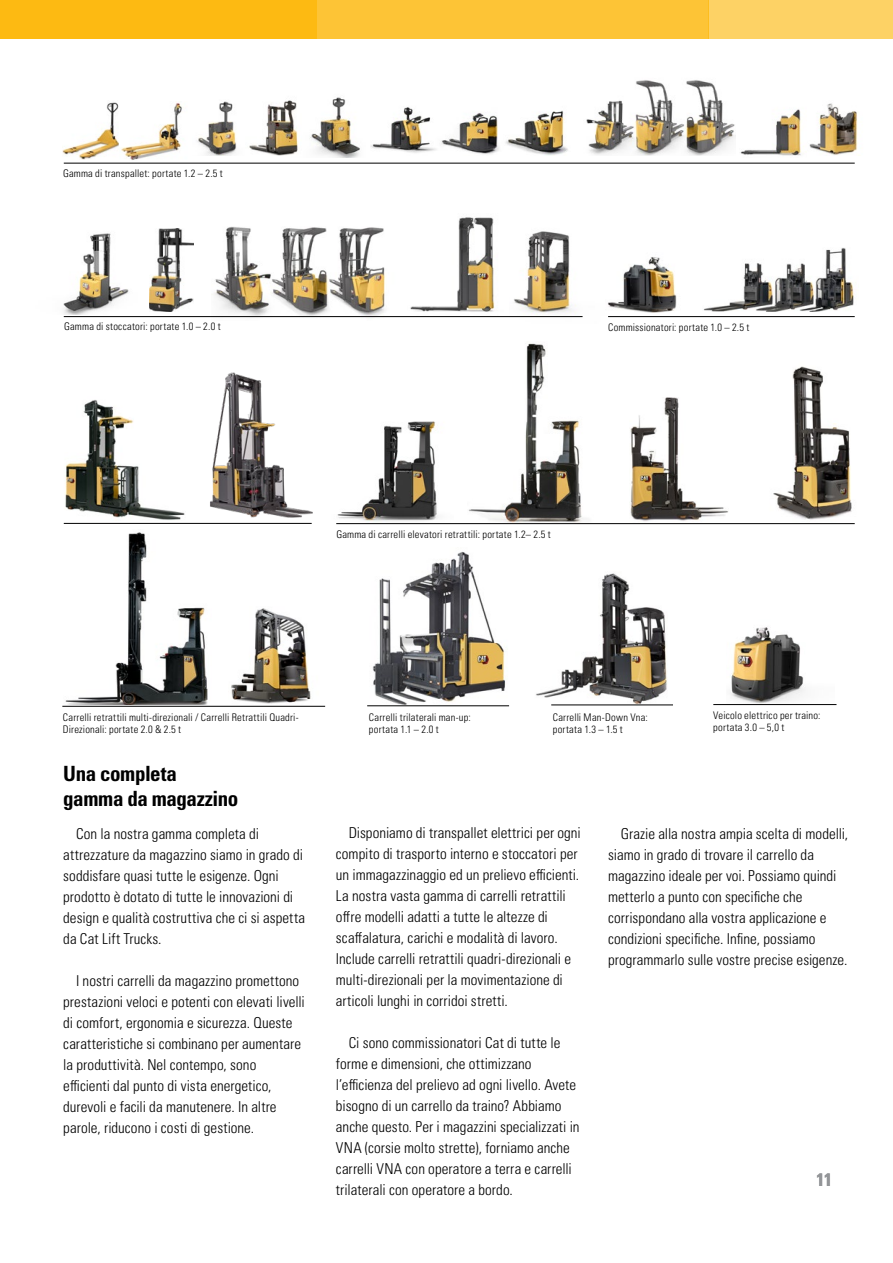
<style>
.page{position:relative;width:893px;height:1263px;background:#fff}
.page>*{position:absolute;margin:0;border:0;box-sizing:border-box;transform-origin:0 0}
.t1{font:21px/25.5px "Univers LTCYR 67 Bold Cond";letter-spacing:-.02em;color:#000}
.t2{font:18px "Univers LTCYR 67 Bold Cond";color:#939598}
.t3{font:15px/21px "Univers LTCYR 47 Light Cond";letter-spacing:.005em;color:#000}
.t4{font:10.5px/12.6px "Univers LTCYR 47 Light Cond";letter-spacing:.02em;color:#000}
</style>
<div class="page">
<img style="left:407px;top:217px;width:103px;height:101px">
<img style="left:63px;top:233px;width:66px;height:81px">
<img style="left:510px;top:231px;width:115px;height:87px">
<img style="left:703px;top:248px;width:151px;height:64px">
<img style="left:605px;top:253px;width:72px;height:59px">
<img style="left:150px;top:229px;width:43px;height:83px">
<img style="left:211px;top:226px;width:188px;height:92px">
<img style="left:536px;top:573px;width:137px;height:132px">
<img style="left:337px;top:421px;width:102px;height:101px">
<img style="left:773px;top:366px;width:79px;height:154px">
<img style="left:468px;top:343px;width:116px;height:179px">
<img style="left:630px;top:397px;width:99px;height:125px">
<img style="left:730px;top:627px;width:75px;height:76px">
<div style="left:0;top:0;width:316px;height:38px;background:#fdba12"></div>
<div style="left:316px;top:0;width:393px;height:38px;background:#fdc436"></div>
<div style="left:709px;top:0;width:184px;height:38px;background:#fdd265"></div>
<hr style="left:336px;top:523px;width:519px;height:1px;background:#000">
<hr style="left:64px;top:316px;width:519px;height:1px;background:#000">
<hr style="left:367px;top:705px;width:142px;height:1px;background:#000">
<hr style="left:713px;top:704px;width:123px;height:1px;background:#000">
<hr style="left:62px;top:706px;width:263px;height:1px;background:#000">
<hr style="left:551px;top:705px;width:122px;height:1px;background:#000">
<img style="left:62px;top:102px;width:120px;height:58px">
<img style="left:65px;top:532px;width:143px;height:173px">
<img style="left:231px;top:608px;width:80px;height:96px">
<hr style="left:64px;top:163px;width:791px;height:1px;background:#000">
<hr style="left:608px;top:316px;width:247px;height:1px;background:#000">
<hr style="left:64px;top:523px;width:248px;height:1px;background:#000">
<img style="left:65px;top:400px;width:120px;height:120px">
<img style="left:210px;top:372px;width:103px;height:146px">
<img style="left:372px;top:551px;width:134px;height:154px">
<img style="left:809px;top:103px;width:51px;height:53px">
<img style="left:586px;top:80px;width:149px;height:76px">
<img style="left:310px;top:97px;width:50px;height:61px">
<img style="left:740px;top:109px;width:61px;height:47px">
<img style="left:197px;top:101px;width:40px;height:55px">
<img style="left:249px;top:100px;width:49px;height:56px">
<img style="left:370px;top:107px;width:198px;height:49px">
<p class="t4" style="left:63px;top:166px;width:161px">Gamma di transpallet: portate 1.2 – 2.5 t</p>
<p class="t4" style="left:64px;top:319px;width:158px">Gamma di stoccatori: portate 1.0 – 2.0 t</p>
<p class="t4" style="left:608px;top:320px;width:143px">Commissionatori: portate 1.0 – 2.5 t</p>
<p class="t4" style="left:336px;top:527px;width:216px">Gamma di carrelli elevatori retrattili: portate 1.2– 2.5 t</p>
<p class="t4" style="left:63px;top:710px;width:237px">Carrelli retrattili multi-direzionali / Carrelli Retrattili Quadri-<br>Direzionali: portate 2.0 &amp; 2.5 t</p>
<p class="t4" style="left:713px;top:708px;width:109px">Veicolo elettrico per traino: portata 3.0 – 5,0 t</p>
<p class="t4" style="left:553px;top:710px;width:96px">Carrelli Man-Down Vna: portata 1.3 – 1.5 t</p>
<p class="t4" style="left:369px;top:710px;width:103px">Carrelli trilaterali man-up: portata 1.1 – 2.0 t</p>
<h1 class="t1" style="left:63px;top:760px;width:177px">Una completa gamma da magazzino</h1>
<p class="t3" style="left:63px;top:823px;width:243px;text-indent:13px">Con la nostra gamma completa di attrezzature da magazzino siamo in grado di soddisfare quasi tutte le esigenze. Ogni prodotto è dotato di tutte le innovazioni di design e qualità costruttiva che ci si aspetta da Cat Lift Trucks.</p>
<p class="t3" style="left:63px;top:970px;width:243px;text-indent:13px">I nostri carrelli da magazzino promettono prestazioni veloci e potenti con elevati livelli di comfort, ergonomia e sicurezza. Queste caratteristiche si combinano per aumentare la produttività. Nel contempo, sono efficienti dal punto di vista energetico, durevoli e facili da manutenere. In altre parole, riducono i costi di gestione.</p>
<p class="t3" style="left:336px;top:822px;width:246px;text-indent:13px">Disponiamo di transpallet elettrici per ogni compito di trasporto interno e stoccatori per un immagazzinaggio ed un prelievo efficienti.<br>La nostra vasta gamma di carrelli retrattili offre modelli adatti a tutte le altezze di scaffalatura, carichi e modalità di lavoro.<br>Include carrelli retrattili quadri-direzionali e multi-direzionali per la movimentazione di articoli lunghi in corridoi stretti.</p>
<p class="t3" style="left:336px;top:1032px;width:245px;text-indent:13px">Ci sono commissionatori Cat di tutte le forme e dimensioni, che ottimizzano l’efficienza del prelievo ad ogni livello. Avete bisogno di un carrello da traino? Abbiamo anche questo. Per i magazzini specializzati in VNA (corsie molto strette), forniamo anche carrelli VNA con operatore a terra e carrelli trilaterali con operatore a bordo.</p>
<p class="t3" style="left:608px;top:822px;width:242px;text-indent:13px">Grazie alla nostra ampia scelta di modelli, siamo in grado di trovare il carrello da magazzino ideale per voi. Possiamo quindi metterlo a punto con specifiche che corrispondano alla vostra applicazione e condizioni specifiche. Infine, possiamo programmarlo sulle vostre precise esigenze.</p>
<p class="t2" style="left:816px;top:1168px;width:17px">11</p>
</div>
